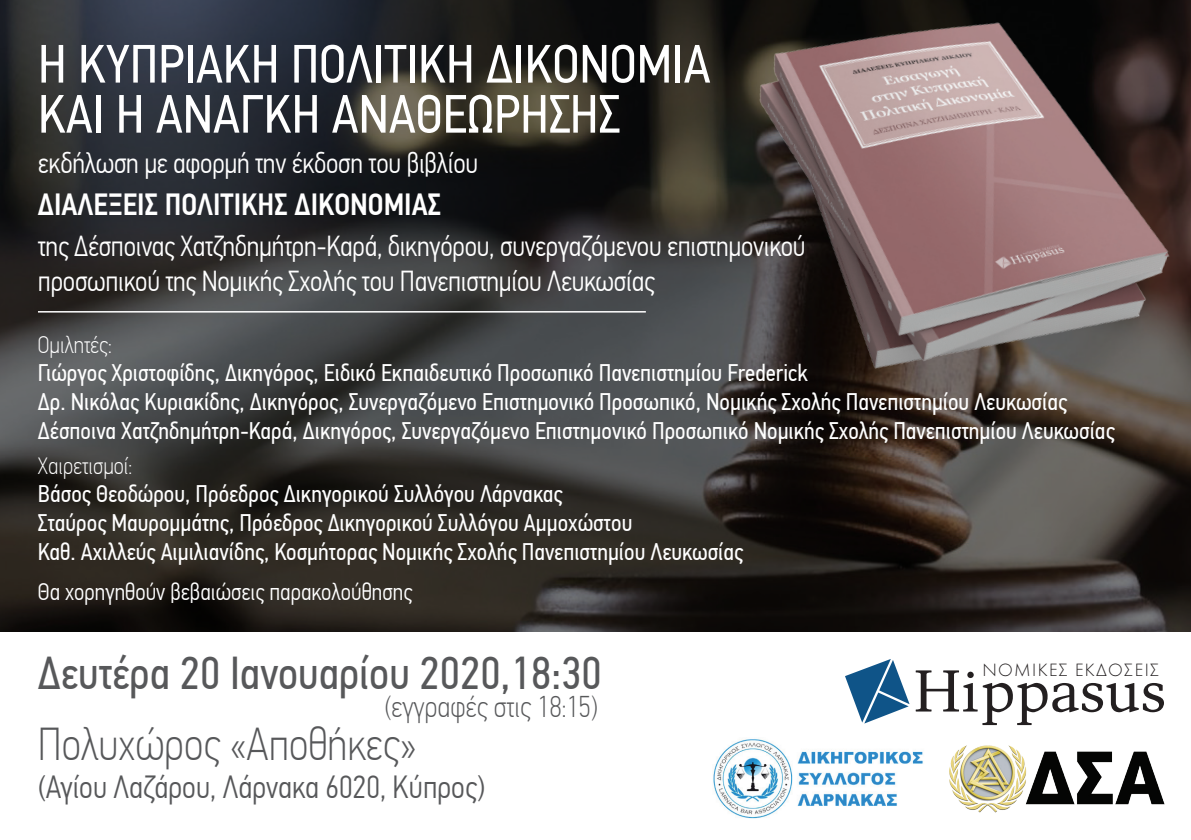
<style>
.page{position:relative;width:1191px;height:840px;background:#fff}
.page>*{position:absolute;margin:0;border:0;box-sizing:border-box;transform-origin:0 0}
.t1{font:62px "GFS Elpis";color:#231f20}
.t2{font:54px/50px "PF Din Text Cond Pro";color:#fff}
.t3{font:46px "PF Din Text Cond Pro";color:#57585a}
.t4{font:100 46px "PF Din Text Cond Pro";color:#57585a}
.t5{font:300 32px "PF Din Text Cond Pro";color:#57585a}
.t6{font:500 30.6px "PF Din Text Cond Pro";color:#fff}
.t7{font:100 30px "PF Din Text Cond Pro";color:#57585a}
.t8{font:300 28.8px/34.6px "PF Din Text Cond Pro";letter-spacing:-.01em;color:#fff}
.t9{font:24px/28.8px "PF Din Text Cond Pro";color:#fff}
.t10{font:300 24px "PF Din Text Cond Pro";color:#fff}
.t11{font:100 24px "PF Din Text Cond Pro";color:#fff}
.t12{font:100 18.4px "Futura";letter-spacing:.065em;color:#231f20}
</style>
<div class="page">
<img style="left:0;top:0;width:1191px;height:630px">
<hr style="left:38px;top:311px;width:608px;height:1px;background:#fff">
<img style="left:712px;top:13px;width:479px;height:366px">
<svg style="left:845px;top:659px;width:64px;height:64px"></svg>
<img style="left:950px;top:745px;width:214px;height:68px">
<img style="left:713px;top:739px;width:210px;height:79px">
<h2 class="t2" style="left:38px;top:39px;width:674px">Η ΚΥΠΡΙΑΚΉ ΠΟΛΙΤΙΚΉ ΔΙΚΟΝΟΜΊΑ<br>ΚΑΙ Η ΑΝΆΓΚΗ ΑΝΑΘΕΏΡΗΣΗΣ</h2>
<p class="t8" style="left:38px;top:146px;width:442px">εκδήλωση με αφορμή την έκδοση του βιβλίου</p>
<p class="t6" style="left:38px;top:186px;width:404px">ΔΙΑΛΈΞΕΙΣ ΠΟΛΙΤΙΚΉΣ ΔΙΚΟΝΟΜΊΑΣ</p>
<p class="t8" style="left:38px;top:229px;width:769px">της Δέσποινας Χατζηδημήτρη-Καρά, δικηγόρου, συνεργαζόμενου επιστημονικού προσωπικού της Νομικής Σχολής του Πανεπιστημίου Λευκωσίας</p>
<p class="t11" style="left:38px;top:330px;width:75px">Ομιλητές:</p>
<p class="t9" style="left:38px;top:358px;width:1078px">Γιώργος Χριστοφίδης, Δικηγόρος, Ειδικό Εκπαιδευτικό Προσωπικό Πανεπιστημίου Frederick<br>Δρ. Νικόλας Κυριακίδης, Δικηγόρος, Συνεργαζόμενο Επιστημονικό Προσωπικό, Νομικής Σχολής Πανεπιστημίου Λευκωσίας<br>Δέσποινα Χατζηδημήτρη-Καρά, Δικηγόρος, Συνεργαζόμενο Επιστημονικό Προσωπικό Νομικής Σχολής Πανεπιστημίου Λευκωσίας</p>
<p class="t11" style="left:38px;top:451px;width:96px">Χαιρετισμοί:</p>
<p class="t9" style="left:38px;top:479px;width:707px">Βάσος Θεοδώρου, Πρόεδρος Δικηγορικού Συλλόγου Λάρνακας<br>Σταύρος Μαυρομμάτης, Πρόεδρος Δικηγορικού Συλλόγου Αμμοχώστου<br>Καθ. Αχιλλεύς Αιμιλιανίδης, Κοσμήτορας Νομικής Σχολής Πανεπιστημίου Λευκωσίας</p>
<p class="t10" style="left:38px;top:578px;width:376px">Θα χορηγηθούν βεβαιώσεις παρακολούθησης</p>
<h3 class="t3" style="left:38px;top:646px;width:565px">Δευτέρα 20 Ιανουαρίου 2020,18:30</h3>
<p class="t7" style="left:384px;top:689px;width:215px">(εγγραφές στις 18:15)</p>
<h3 class="t4" style="left:38px;top:717px;width:380px">Πολυχώρος «Αποθήκες»</h3>
<h3 class="t5" style="left:38px;top:767px;width:448px">(Αγίου Λαζάρου, Λάρνακα 6020, Κύπρος)</h3>
<p class="t12" style="left:982px;top:659px;width:178px">ΝΟΜΙΚΕΣ ΕΚΔΟΣΕΙΣ</p>
<h1 class="t1" style="left:913px;top:657px;width:254px">Hippasus</h1>
</div>
